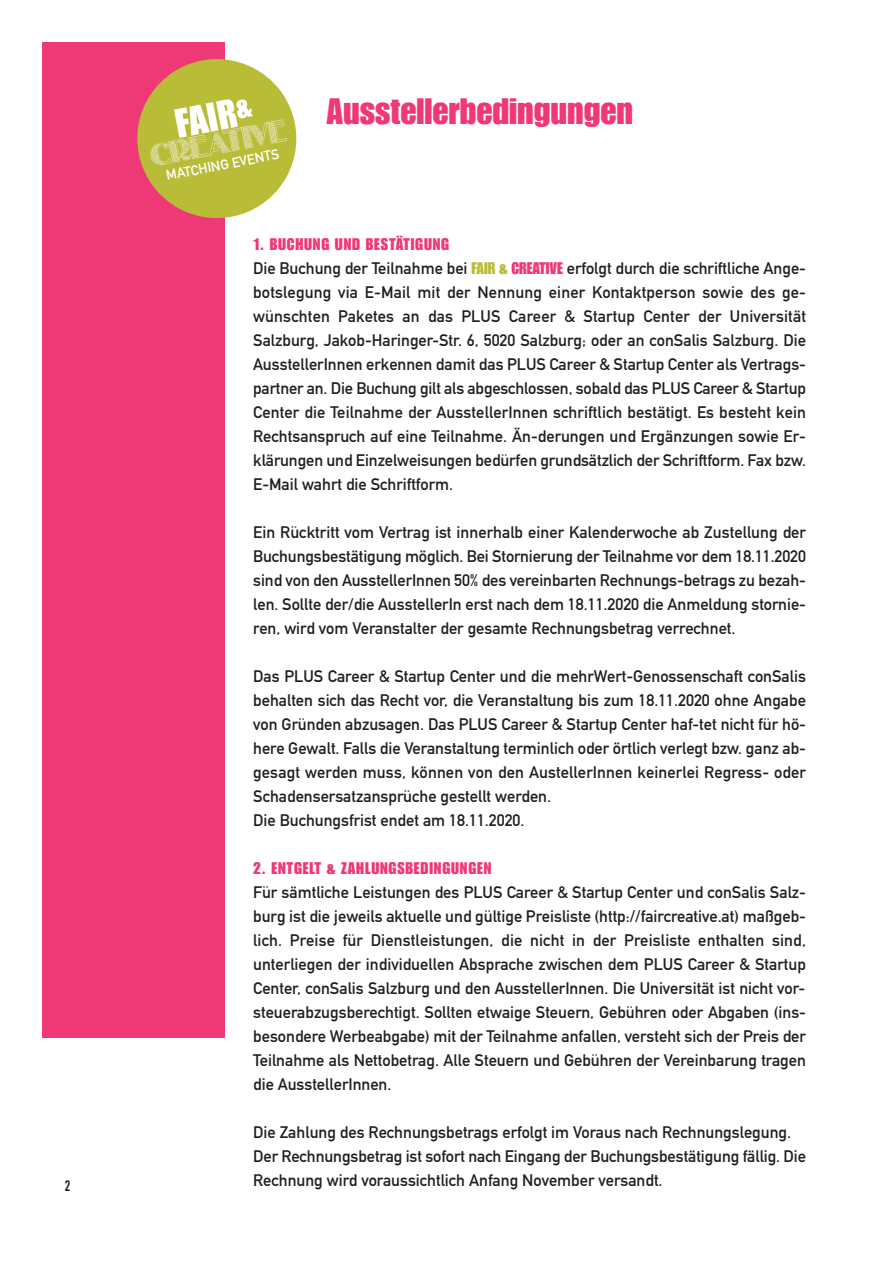
<style>
.page{position:relative;width:893px;height:1263px;background:#fff}
.page>*{position:absolute;margin:0;border:0;box-sizing:border-box;transform-origin:0 0}
.t1{font:36px "Impact LT Std";color:#ef3876}
.t2{font:16.5px/24px "DIN Mittelschrift Std";color:#231f20;text-align:justify}
.t3{font:16.5px "Impact LT Std";letter-spacing:.05em;color:#ef3876}
.t4{font:15px "DIN Engschrift Std";color:#231f20}
.t5{font:13.95px "DIN Mittelschrift Std";color:#fff}
.s1{font-family:"Impact LT Std";color:#b8bc36}
.s2{font-family:"Impact LT Std";color:#ef3876}
.s3{font-family:"Lucida Grande"}
</style>
<div class="page">
<div style="left:43px;top:43px;width:182px;height:994px;background:#ef3876"></div>
<div style="left:137px;top:59px;width:159px;height:159px;background:#b8bc36;border-radius:50%"></div>
<img style="left:140px;top:86px;width:153px;height:83px">
<p class="t4" style="left:65px;top:1180px;width:7px">2</p>
<p class="t5" style="left:165px;top:171px;width:116px;rotate:-11deg">MATCHING EVENTS</p>
<h1 class="t1" style="left:326px;top:98px;width:308px">Ausstellerbedingungen</h1>
<p class="t3" style="left:253px;top:238px;width:198px">1. BUCHUNG UND BESTÄTIGUNG</p>
<p class="t2" style="left:253px;top:257px;width:554px">Die Buchung der Teilnahme bei <span class="s1">FAIR &amp;</span> <span class="s2">CREATIVE</span> erfolgt durch die schriftliche Ange&shy;botslegung via E-Mail mit der Nennung einer Kontaktperson sowie des ge&shy;wu<span class="s3">̈</span>nschten Paketes an das PLUS Career &amp; Startup Center der Universität Salzburg, Jakob-Haringer-Str. 6, 5020 Salzburg; oder an conSalis Salzburg. Die AusstellerInnen erkennen damit das PLUS Career &amp; Startup Center als Vertrags&shy;partner an. Die Buchung gilt als abgeschlossen, sobald das PLUS Career &amp; Startup Center die Teilnahme der AusstellerInnen schriftlich bestätigt. Es besteht kein Rechtsanspruch auf eine Teilnahme. Än-derungen und Ergänzungen sowie Er&shy;klärungen und Einzelweisungen bedur<span class="s3">̈</span>fen grundsätzlich der Schriftform. Fax bzw.<br>E-Mail wahrt die Schriftform.</p>
<p class="t2" style="left:253px;top:521px;width:554px">Ein Ru<span class="s3">̈</span>cktritt vom Vertrag ist innerhalb einer Kalenderwoche ab Zustellung der Buchungsbestätigung möglich. Bei Stornierung der Teilnahme vor dem 18.11.2020 sind von den AusstellerInnen 50% des vereinbarten Rechnungs-betrags zu bezah&shy;len. Sollte der/die AusstellerIn erst nach dem 18.11.2020 die Anmeldung stornie&shy;ren, wird vom Veranstalter der gesamte Rechnungsbetrag verrechnet.</p>
<p class="t2" style="left:253px;top:665px;width:554px;text-align:left">Das PLUS Career &amp; Startup Center und die mehrWert-Genossenschaft conSalis behalten sich das Recht vor, die Veranstaltung bis zum 18.11.2020 ohne Angabe von Gru<span class="s3">̈</span>nden abzusagen. Das PLUS Career &amp; Startup Center haf-tet nicht fu<span class="s3">̈</span>r hö&shy;here Gewalt. Falls die Veranstaltung terminlich oder örtlich verlegt bzw. ganz ab&shy;gesagt werden muss, können von den AustellerInnen keinerlei Regress- oder Schadensersatzanspru<span class="s3">̈</span>che gestellt werden.<br>Die Buchungsfrist endet am 18.11.2020.</p>
<p class="t3" style="left:253px;top:862px;width:240px">2. ENTGELT &amp; ZAHLUNGSBEDINGUNGEN</p>
<p class="t2" style="left:253px;top:881px;width:554px">Fu<span class="s3">̈</span>r sämtliche Leistungen des PLUS Career &amp; Startup Center und conSalis Salz&shy;burg ist die jeweils aktuelle und gu<span class="s3">̈</span>ltige Preisliste (http://faircreative.at) maßgeb&shy;lich. Preise fu<span class="s3">̈</span>r Dienstleistungen, die nicht in der Preisliste enthalten sind, unterliegen der individuellen Absprache zwischen dem PLUS Career &amp; Startup Center, conSalis Salzburg und den AusstellerInnen. Die Universität ist nicht vor&shy;steuerabzugsberechtigt. Sollten etwaige Steuern, Gebu<span class="s3">̈</span>hren oder Abgaben (ins&shy;besondere Werbeabgabe) mit der Teilnahme anfallen, versteht sich der Preis der Teilnahme als Nettobetrag. Alle Steuern und Gebu<span class="s3">̈</span>hren der Vereinbarung tragen die AusstellerInnen.</p>
<p class="t2" style="left:253px;top:1121px;width:554px;text-align:left">Die Zahlung des Rechnungsbetrags erfolgt im Voraus nach Rechnungslegung.<br>Der Rechnungsbetrag ist sofort nach Eingang der Buchungsbestätigung fällig. Die<br>Rechnung wird voraussichtlich Anfang November versandt.</p>
</div>
